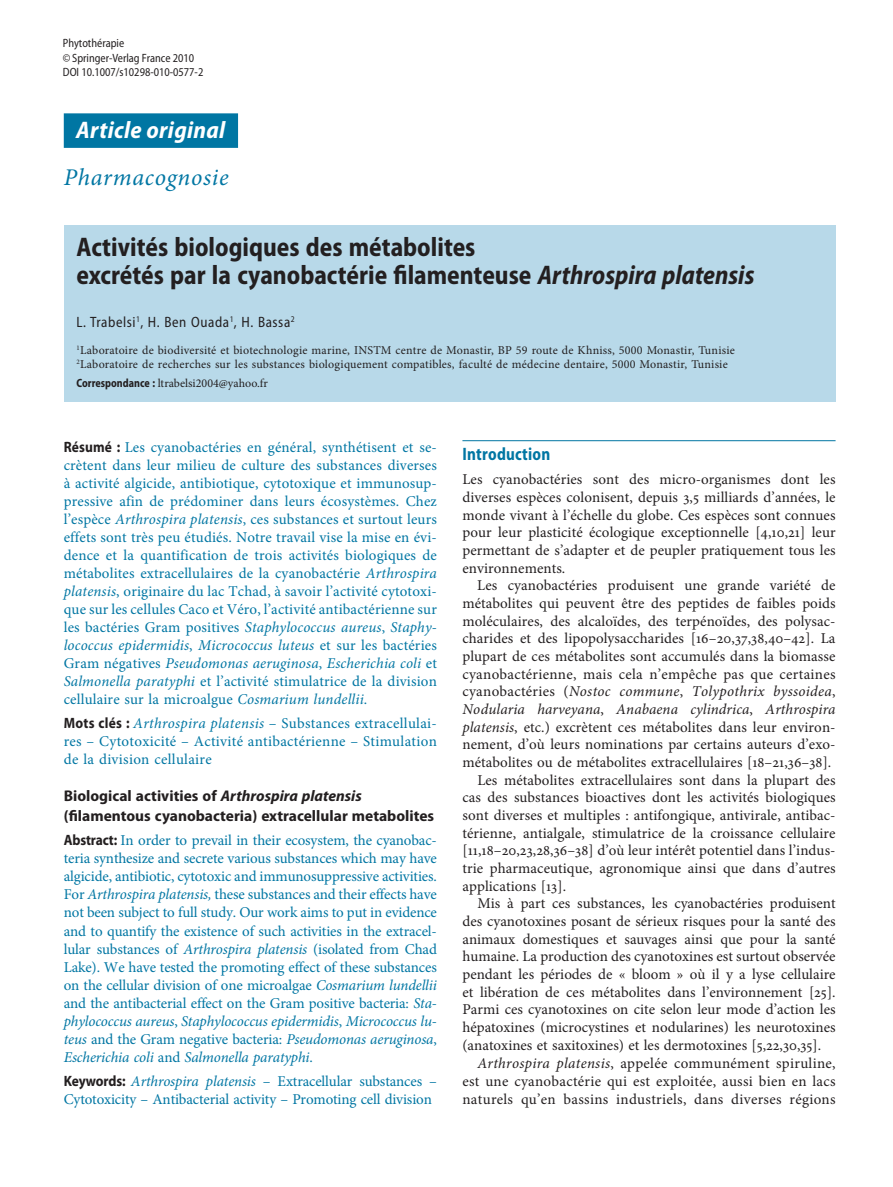
<style>
.page{position:relative;width:893px;height:1187px;background:#fff}
.page>*{position:absolute;margin:0;border:0;box-sizing:border-box;transform-origin:0 0}
.t1{font:700 semi-condensed 27px/28.5px "Myriad Pro";color:#231f20;scale:.94 1}
.t2{font:italic 700 semi-condensed 24px "Myriad Pro";letter-spacing:.015em;color:#fff}
.t3{font:italic 24px "Minion Pro";letter-spacing:.03em;color:#0076a3}
.t4{font:700 semi-condensed 18px "Myriad Pro";letter-spacing:.015em;color:#0076a3;scale:.9 1}
.t5{font:700 semi-condensed 15.45px/19.8px "Myriad Pro";color:#231f20;scale:1.06 1}
.t6{font:15px/18px "Minion Pro";letter-spacing:-.01em;color:#0076a3;text-align:justify}
.t7{font:15px/17.7px "Minion Pro";letter-spacing:.005em;color:#231f20;text-align:justify}
.t8{font:italic 15px "Minion Pro";letter-spacing:.005em;color:#231f20}
.t9{font:semi-condensed 15px "Myriad Pro";letter-spacing:.04em;color:#231f20;scale:.94 1}
.t10{font:12px/14.4px "Minion Pro";letter-spacing:.015em;color:#231f20}
.t11{font:semi-condensed 12px/14.4px "Myriad Pro";color:#231f20;scale:.94 1}
.s1{font-style:italic}
.s2{font-family:"Myriad Pro";font-weight:700;font-stretch:semi-condensed}
.s3{font-family:"Myriad Pro";font-weight:700;color:#231f20}
.s4{font-style:normal}
</style>
<div class="page">
<div style="left:64px;top:113px;width:174px;height:35px;background:#0076a3"></div>
<div style="left:64px;top:225px;width:772px;height:176px;background:#b8d9e9"></div>
<hr style="left:462px;top:440px;width:374px;height:1px;background:#0076a3">
<p class="t11" style="left:63px;top:36px;width:151px">Phytothérapie<br>© Springer-Verlag France 2010<br>DOI 10.1007/s10298-010-0577-2</p>
<h2 class="t2" style="left:76px;top:117px;width:151px">Article original</h2>
<h2 class="t3" style="left:64px;top:161px;width:166px">Pharmacognosie</h2>
<h1 class="t1" style="left:77px;top:232px;width:723px">Activités biologiques des métabolites<br>excrétés par la cyanobactérie filamenteuse <span class="s1">Arthrospira platensis</span></h1>
<p class="t9" style="left:77px;top:314px;width:234px">L. Trabelsi<sup>1</sup>, H. Ben Ouada<sup>1</sup>, H. Bassa<sup>2</sup></p>
<p class="t10" style="left:77px;top:342px;width:660px"><sup>1</sup>Laboratoire de biodiversité et biotechnologie marine, INSTM centre de Monastir, BP 59 route de Khniss, 5000 Monastir, Tunisie<br><sup>2</sup>Laboratoire de recherches sur les substances biologiquement compatibles, faculté de médecine dentaire, 5000 Monastir, Tunisie</p>
<p class="t10" style="left:77px;top:375px;width:193px"><span class="s2">Correspondance :</span> ltrabelsi2004@yahoo.fr</p>
<p class="t6" style="left:64px;top:438px;width:375px"><span class="s3">Résumé :</span> Les cyanobactéries en général, synthétisent et se&shy;crètent dans leur milieu de culture des substances diverses à activité algicide, antibiotique, cytotoxique et immunosup&shy;pressive afin de prédominer dans leurs écosystèmes. Chez l’espèce <span class="s1">Arthrospira platensis</span>, ces substances et surtout leurs effets sont très peu étudiés. Notre travail vise la mise en évi&shy;dence et la quantification de trois activités biologiques de métabolites extracellulaires de la cyanobactérie <span class="s1">Arthrospira platensis</span>, originaire du lac Tchad, à savoir l’activité cytotoxi&shy;que sur les cellules Caco et Véro, l’activité antibactérienne sur les bactéries Gram positives <span class="s1">Staphylococcus aureus</span>, <span class="s1">Staphy&shy;lococcus epidermidis</span>, <span class="s1">Micrococcus luteus</span> et sur les bactéries Gram négatives <span class="s1">Pseudomonas aeruginosa</span>, <span class="s1">Escherichia coli</span> et <span class="s1">Salmonella paratyphi</span> et l’activité stimulatrice de la division cellulaire sur la microalgue <span class="s1">Cosmarium lundellii</span>.</p>
<p class="t6" style="left:64px;top:714px;width:375px"><span class="s3">Mots clés :</span> <span class="s1">Arthrospira platensis</span> – Substances extracellulai&shy;res – Cytotoxicité – Activité antibactérienne – Stimulation de la division cellulaire</p>
<p class="t5" style="left:64px;top:786px;width:351px">Biological activities of <span class="s1">Arthrospira platensis </span>(filamentous cyanobacteria) extracellular metabolites</p>
<p class="t6" style="left:64px;top:831px;width:375px"><span class="s3">Abstract:</span> In order to prevail in their ecosystem, the cyanobac&shy;teria synthesize and secrete various substances which may have algicide, antibiotic, cytotoxic and immunosuppressive activities.<br>For <span class="s1">Arthrospira platensis,</span> these substances and their effects have not been subject to full study. Our work aims to put in evidence and to quantify the existence of such activities in the extracel&shy;lular substances of <span class="s1">Arthrospira platensis</span> (isolated from Chad Lake). We have tested the promoting effect of these substances on the cellular division of one microalgae <span class="s1">Cosmarium lundellii </span>and the antibacterial effect on the Gram positive bacteria: <span class="s1">Sta&shy;phylococcus aureus</span>, <span class="s1">Staphylococcus epidermidis</span>, <span class="s1">Micrococcus lu&shy;teus</span> and the Gram negative bacteria: <span class="s1">Pseudomonas aeruginosa</span>, <span class="s1">Escherichia coli</span> and <span class="s1">Salmonella paratyphi</span>.</p>
<p class="t6" style="left:64px;top:1072px;width:375px"><span class="s3">Keywords:</span> <span class="s1">Arthrospira platensis</span> – Extracellular substances –<br>Cytotoxicity – Antibacterial activity – Promoting cell division</p>
<p class="t4" style="left:462px;top:444px;width:99px">Introduction</p>
<p class="t7" style="left:462px;top:470px;width:375px">Les cyanobactéries sont des micro-organismes dont les diverses espèces colonisent, depuis 3,5 milliards d’années, le monde vivant à l’échelle du globe. Ces espèces sont connues pour leur plasticité écologique exceptionnelle [4,10,21] leur permettant de s’adapter et de peupler pratiquement tous les environnements.</p>
<p class="t7" style="left:477px;top:576px;width:360px">Les cyanobactéries produisent une grande variété de</p>
<p class="t7" style="left:462px;top:594px;width:375px">métabolites qui peuvent être des peptides de faibles poids</p>
<p class="t7" style="left:462px;top:612px;width:375px">moléculaires, des alcaloïdes, des terpénoïdes, des polysac-</p>
<p class="t7" style="left:462px;top:629px;width:375px">charides et des lipopolysaccharides [16–20,37,38,40–42]. La</p>
<p class="t7" style="left:462px;top:647px;width:375px">plupart de ces métabolites sont accumulés dans la biomasse</p>
<p class="t7" style="left:462px;top:665px;width:375px">cyanobactérienne, mais cela n’empêche pas que certaines</p>
<p class="t8" style="left:462px;top:681px;width:375px"><span class="s4">cyanobactéries (</span>Nostoc commune<span class="s4">,</span> Tolypothrix byssoidea<span class="s4">,</span></p>
<p class="t8" style="left:462px;top:698px;width:375px">Nodularia harveyana<span class="s4">,</span> Anabaena cylindrica<span class="s4">,</span> Arthrospira</p>
<p class="t7" style="left:462px;top:718px;width:375px"><span class="s1">platensis</span>, etc.) excrètent ces métabolites dans leur environ-</p>
<p class="t7" style="left:462px;top:735px;width:375px">nement, d’où leurs nominations par certains auteurs d’exo-</p>
<p class="t7" style="left:462px;top:753px;width:370px">métabolites ou de métabolites extracellulaires [18–21,36–38].</p>
<p class="t7" style="left:477px;top:771px;width:360px">Les métabolites extracellulaires sont dans la plupart des</p>
<p class="t7" style="left:462px;top:788px;width:375px">cas des substances bioactives dont les activités biologiques</p>
<p class="t7" style="left:462px;top:806px;width:375px">sont diverses et multiples : antifongique, antivirale, antibac-</p>
<p class="t7" style="left:462px;top:824px;width:375px">térienne, antialgale, stimulatrice de la croissance cellulaire</p>
<p class="t7" style="left:462px;top:841px;width:375px">[11,18–20,23,28,36–38] d’où leur intérêt potentiel dans l’indus-</p>
<p class="t7" style="left:462px;top:859px;width:375px">trie pharmaceutique, agronomique ainsi que dans d’autres</p>
<p class="t7" style="left:462px;top:876px;width:105px">applications [13].</p>
<p class="t7" style="left:477px;top:894px;width:360px">Mis à part ces substances, les cyanobactéries produisent</p>
<p class="t7" style="left:462px;top:912px;width:375px">des cyanotoxines posant de sérieux risques pour la santé des</p>
<p class="t7" style="left:462px;top:929px;width:375px">animaux domestiques et sauvages ainsi que pour la santé</p>
<p class="t7" style="left:462px;top:947px;width:375px">humaine. La production des cyanotoxines est surtout observée</p>
<p class="t7" style="left:462px;top:965px;width:375px">pendant les périodes de « bloom » où il y a lyse cellulaire</p>
<p class="t7" style="left:462px;top:982px;width:375px">et libération de ces métabolites dans l’environnement [25].</p>
<p class="t7" style="left:462px;top:1000px;width:375px">Parmi ces cyanotoxines on cite selon leur mode d’action les</p>
<p class="t7" style="left:462px;top:1018px;width:375px">hépatoxines (microcystines et nodularines) les neurotoxines</p>
<p class="t7" style="left:462px;top:1035px;width:360px">(anatoxines et saxitoxines) et les dermotoxines [5,22,30,35].</p>
<p class="t7" style="left:477px;top:1053px;width:360px"><span class="s1">Arthrospira platensis</span>, appelée communément spiruline,</p>
<p class="t7" style="left:462px;top:1072px;width:375px">est une cyanobactérie qui est exploitée, aussi bien en lacs</p>
<p class="t7" style="left:462px;top:1090px;width:375px">naturels qu’en bassins industriels, dans diverses régions</p>
</div>
